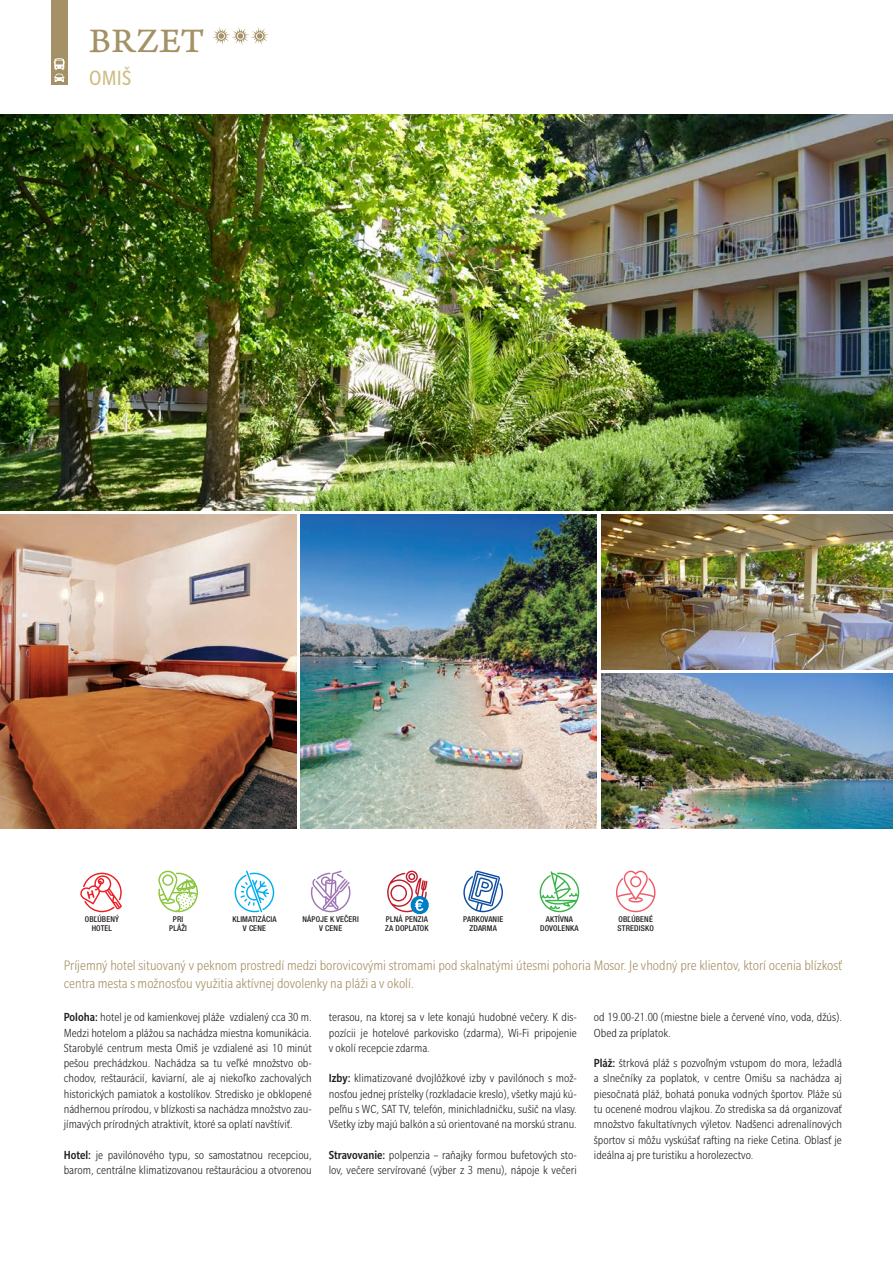
<style>
.page{position:relative;width:893px;height:1263px;background:#fff}
.page>*{position:absolute;margin:0;border:0;box-sizing:border-box;transform-origin:0 0}
.NADPIS_destinacie_ve{font:36px "Arno Pro Caption";letter-spacing:.01em;color:#a49165}
.NADPIS_pod_destinaci{font:condensed 22.5px "Slate Pro";color:#cebf85}
.HT{font:300 condensed 15px/18px "Slate Pro";color:#a49165}
.HT_bold_po_dvojbodku{font:300 condensed 12.75px/15.3px "Slate Pro";color:#231f20;text-align:justify}
.t1{font:500 condensed 7.95px "Helvetica Neue LT Pro";letter-spacing:.02em;color:#231f20}
.s1{font-weight:500}
</style>
<div class="page">
<div style="left:51px;top:0;width:17px;height:85px;background:#a49165"></div>
<img style="left:601px;top:514px;width:292px;height:155px">
<img style="left:601px;top:674px;width:292px;height:154px">
<img style="left:300px;top:514px;width:297px;height:314px">
<img style="left:0;top:514px;width:296px;height:314px">
<img style="left:0;top:115px;width:893px;height:395px">
<svg style="left:54px;top:58px;width:11px;height:24px"></svg>
<svg style="left:213px;top:28px;width:55px;height:17px"></svg>
<svg style="left:311px;top:870px;width:39px;height:42px"></svg>
<svg style="left:387px;top:870px;width:42px;height:45px"></svg>
<svg style="left:235px;top:870px;width:39px;height:42px"></svg>
<svg style="left:616px;top:870px;width:39px;height:42px"></svg>
<svg style="left:80px;top:873px;width:42px;height:39px"></svg>
<svg style="left:158px;top:871px;width:40px;height:41px"></svg>
<svg style="left:540px;top:871px;width:39px;height:41px"></svg>
<svg style="left:463px;top:870px;width:40px;height:42px"></svg>
<p class="NADPIS_destinacie_ve" style="left:89px;top:20px;width:117px">BRZET</p>
<p class="NADPIS_pod_destinaci" style="left:89px;top:66px;width:44px">OMIŠ</p>
<p class="t1" style="left:85px;top:915px;width:36px">OBĽÚBENÝ</p>
<p class="t1" style="left:92px;top:923px;width:22px">HOTEL</p>
<p class="t1" style="left:173px;top:915px;width:12px">PRI</p>
<p class="t1" style="left:169px;top:923px;width:19px">PLÁŽI</p>
<p class="t1" style="left:232px;top:915px;width:46px">KLIMATIZÁCIA</p>
<p class="t1" style="left:243px;top:923px;width:25px">V CENE</p>
<p class="t1" style="left:303px;top:915px;width:58px">NÁPOJE K VEČERI</p>
<p class="t1" style="left:319px;top:923px;width:25px">V CENE</p>
<p class="t1" style="left:386px;top:915px;width:43px">PLNÁ PENZIA</p>
<p class="t1" style="left:385px;top:923px;width:45px">ZA DOPLATOK</p>
<p class="t1" style="left:463px;top:915px;width:41px">PARKOVANIE</p>
<p class="t1" style="left:469px;top:923px;width:29px">ZDARMA</p>
<p class="t1" style="left:546px;top:915px;width:29px">AKTÍVNA</p>
<p class="t1" style="left:540px;top:923px;width:40px">DOVOLENKA</p>
<p class="t1" style="left:619px;top:915px;width:36px">OBĽÚBENÉ</p>
<p class="t1" style="left:618px;top:923px;width:38px">STREDISKO</p>
<p class="HT" style="left:64px;top:956px;width:780px">Príjemný hotel situovaný v peknom prostredí medzi borovicovými stromami pod skalnatými útesmi pohoria Mosor. Je vhodný pre klientov, ktorí ocenia blízkosť centra mesta s možnosťou využitia aktívnej dovolenky na pláži a v okolí.</p>
<p class="HT_bold_po_dvojbodku" style="left:64px;top:1009px;width:250px"><span class="s1">Poloha:</span> hotel je od kamienkovej pláže vzdialený cca 30 m.<br>Medzi hotelom a plážou sa nachádza miestna komunikácia.<br>Starobylé centrum mesta Omiš je vzdialené asi 10 minút pešou prechádzkou. Nachádza sa tu veľké množstvo ob&shy;chodov, reštaurácií, kaviarní, ale aj niekoľko zachovalých historických pamiatok a kostolíkov. Stredisko je obklopené nádhernou prírodou, v blízkosti sa nachádza množstvo zau&shy;jímavých prírodných atraktivít, ktoré sa oplatí navštíviť.</p>
<p class="HT_bold_po_dvojbodku" style="left:64px;top:1147px;width:250px"><span class="s1">Hotel:</span> je pavilónového typu, so samostatnou recepciou, barom, centrálne klimatizovanou reštauráciou a otvorenou</p>
<p class="HT_bold_po_dvojbodku" style="left:594px;top:1009px;width:250px">od 19.00-21.00 (miestne biele a červené víno, voda, džús).<br>Obed za príplatok.</p>
<p class="HT_bold_po_dvojbodku" style="left:594px;top:1055px;width:250px"><span class="s1">Pláž:</span> štrková pláž s pozvoľným vstupom do mora, ležadlá a slnečníky za poplatok, v centre Omišu sa nachádza aj piesočnatá pláž, bohatá ponuka vodných športov. Pláže sú tu ocenené modrou vlajkou. Zo strediska sa dá organizovať množstvo fakultatívnych výletov. Nadšenci adrenalínových športov si môžu vyskúšať rafting na rieke Cetina. Oblasť je ideálna aj pre turistiku a horolezectvo.</p>
<p class="HT_bold_po_dvojbodku" style="left:329px;top:1009px;width:250px">terasou, na ktorej sa v lete konajú hudobné večery. K dis&shy;pozícii je hotelové parkovisko (zdarma), Wi-Fi pripojenie v okolí recepcie zdarma.</p>
<p class="HT_bold_po_dvojbodku" style="left:329px;top:1071px;width:250px"><span class="s1">Izby:</span> klimatizované dvojlôžkové izby v pavilónoch s mož&shy;nosťou jednej prístelky (rozkladacie kreslo), všetky majú kú&shy;peľňu s WC, SAT TV, telefón, minichladničku, sušič na vlasy.<br>Všetky izby majú balkón a sú orientované na morskú stranu.</p>
<p class="HT_bold_po_dvojbodku" style="left:329px;top:1147px;width:250px"><span class="s1">Stravovanie:</span> polpenzia – raňajky formou bufetových sto&shy;lov, večere servírované (výber z 3 menu), nápoje k večeri</p>
</div>
